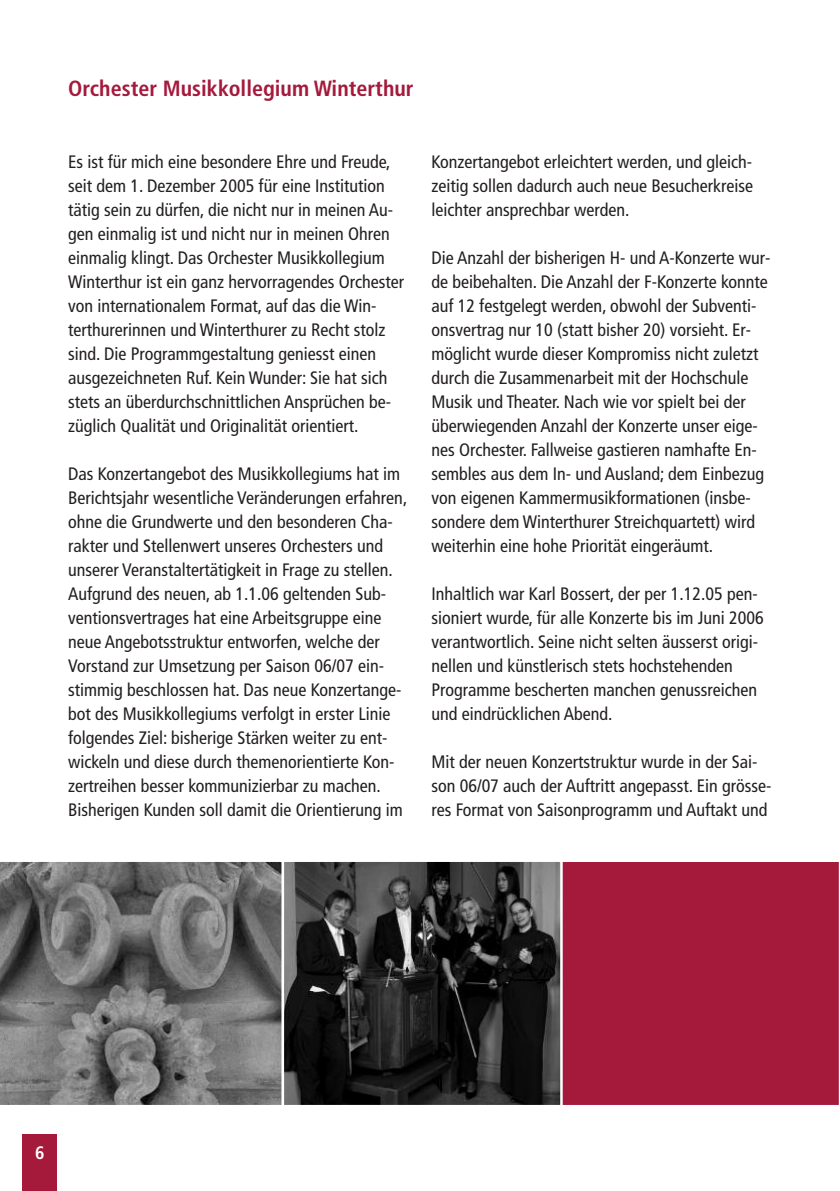
<style>
.page{position:relative;width:840px;height:1191px;background:#fff}
.page>*{position:absolute;margin:0;border:0;box-sizing:border-box;transform-origin:0 0}
.t1{font:700 condensed 22px "Frutiger";color:#a5193b}
.t2{font:condensed 18px/24px "Frutiger";color:#231f20}
.t3{font:700 condensed 18px "Frutiger";color:#fff}
</style>
<div class="page">
<div style="left:23px;top:1134px;width:34px;height:57px;background:#a5193b"></div>
<img style="left:285px;top:863px;width:274px;height:241px">
<div style="left:283px;top:861px;width:278px;height:245px;border:1px solid #fff"></div>
<svg style="left:0;top:862px;width:282px;height:243px;background:#727272"></svg>
<div style="left:562px;top:862px;width:276px;height:243px;background:#a5193b"></div>
<div style="left:561px;top:861px;width:278px;height:245px;border:1px solid #fff"></div>
<p class="t1" style="left:68px;top:80px;width:347px">Orchester Musikkollegium Winterthur</p>
<p class="t2" style="left:68px;top:151px;width:337px">Es ist für mich eine besondere Ehre und Freude, seit dem 1. Dezember 2005 für eine Institution tätig sein zu dürfen, die nicht nur in meinen Au&shy;gen einmalig ist und nicht nur in meinen Ohren einmalig klingt. Das Orchester Musikkollegium Winterthur ist ein ganz hervorragendes Orchester von internationalem Format, auf das die Win&shy;terthurerinnen und Winterthurer zu Recht stolz sind. Die Programmgestaltung geniesst einen ausgezeichneten Ruf. Kein Wunder: Sie hat sich stets an überdurchschnittlichen Ansprüchen be&shy;züglich Qualität und Originalität orientiert.</p>
<p class="t2" style="left:68px;top:463px;width:340px">Das Konzertangebot des Musikkollegiums hat im Berichtsjahr wesentliche Veränderungen erfahren, ohne die Grundwerte und den besonderen Cha&shy;rakter und Stellenwert unseres Orchesters und unserer Veranstaltertätigkeit in Frage zu stellen.<br>Aufgrund des neuen, ab 1.1.06 geltenden Sub&shy;ventionsvertrages hat eine Arbeitsgruppe eine neue Angebotsstruktur entworfen, welche der Vorstand zur Umsetzung per Saison 06/07 ein&shy;stimmig beschlossen hat. Das neue Konzertange&shy;bot des Musikkollegiums verfolgt in erster Linie folgendes Ziel: bisherige Stärken weiter zu ent&shy;wickeln und diese durch themenorientierte Kon&shy;zertreihen besser kommunizierbar zu machen.<br>Bisherigen Kunden soll damit die Orientierung im</p>
<p class="t2" style="left:431px;top:151px;width:323px;text-align:justify">Konzertangebot erleichtert werden, und gleich&shy;zeitig sollen dadurch auch neue Besucherkreise leichter ansprechbar werden.</p>
<p class="t2" style="left:431px;top:247px;width:340px">Die Anzahl der bisherigen H- und A-Konzerte wur&shy;de beibehalten. Die Anzahl der F-Konzerte konnte auf 12 festgelegt werden, obwohl der Subventi&shy;onsvertrag nur 10 (statt bisher 20) vorsieht. Er&shy;möglicht wurde dieser Kompromiss nicht zuletzt durch die Zusammenarbeit mit der Hochschule Musik und Theater. Nach wie vor spielt bei der überwiegenden Anzahl der Konzerte unser eige&shy;nes Orchester. Fallweise gastieren namhafte En&shy;sembles aus dem In- und Ausland; dem Einbezug von eigenen Kammermusikformationen (insbe&shy;sondere dem Winterthurer Streichquartett) wird weiterhin eine hohe Priorität eingeräumt.</p>
<p class="t2" style="left:431px;top:583px;width:334px">Inhaltlich war Karl Bossert, der per 1.12.05 pen&shy;sioniert wurde, für alle Konzerte bis im Juni 2006 verantwortlich. Seine nicht selten äusserst origi&shy;nellen und künstlerisch stets hochstehenden Programme bescherten manchen genussreichen und eindrücklichen Abend.</p>
<p class="t2" style="left:431px;top:751px;width:341px">Mit der neuen Konzertstruktur wurde in der Sai&shy;son 06/07 auch der Auftritt angepasst. Ein grösse&shy;res Format von Saisonprogramm und Auftakt und</p>
<p class="t3" style="left:35px;top:1145px;width:11px">6</p>
</div>
